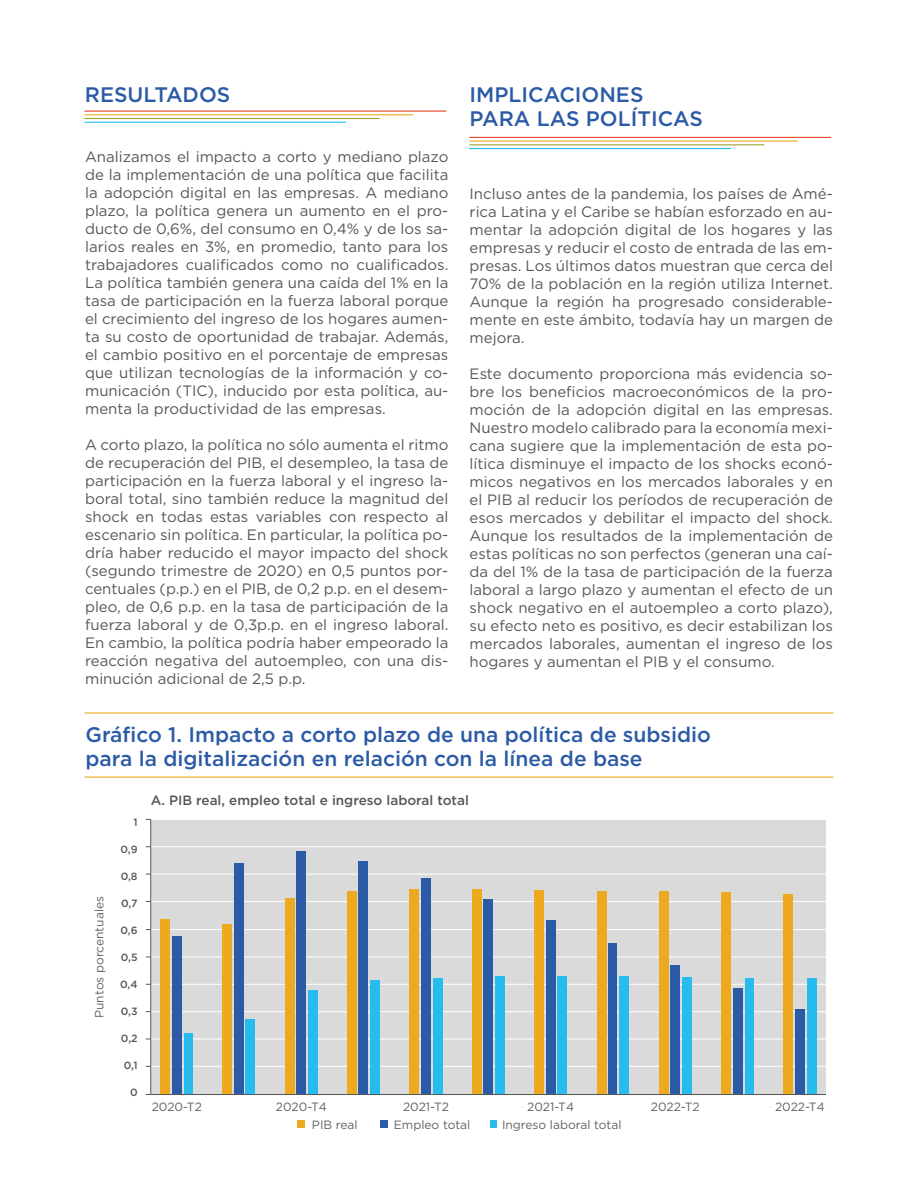
<style>
.page{position:relative;width:918px;height:1188px;background:#fff}
.page>*{position:absolute;margin:0;border:0;box-sizing:border-box;transform-origin:0 0}
.t1{font:500 21px/24px "Gotham";color:#2b5aa6}
.t2{font:15px/18px "Gotham";color:#575756;text-align:justify}
.t3{font:500 13.5px "Gotham";color:#575756}
.t4{font:12px "Gotham";color:#616160}
.t5{font:500 10.5px "Gotham";color:#575756}
</style>
<div class="page">
<hr style="left:85px;top:111px;width:361px;height:1px;background:#e74527">
<hr style="left:85px;top:114px;width:328px;height:1px;background:#eeaa1e">
<hr style="left:85px;top:118px;width:294px;height:1px;background:#a0a335">
<hr style="left:85px;top:122px;width:261px;height:1px;background:#26bced">
<hr style="left:470px;top:137px;width:361px;height:1px;background:#e74527">
<hr style="left:470px;top:141px;width:327px;height:1px;background:#eeaa1e">
<hr style="left:470px;top:144px;width:294px;height:1px;background:#a0a335">
<hr style="left:470px;top:148px;width:261px;height:1px;background:#26bced">
<hr style="left:85px;top:777px;width:748px;height:1px;background:#f0ab1f">
<hr style="left:85px;top:712px;width:748px;height:2px;background:#f0ab1f">
<div style="left:151px;top:820px;width:675px;height:275px;background:#dadada"></div>
<hr style="left:151px;top:846px;width:675px;height:1px;background:#fff">
<hr style="left:151px;top:901px;width:675px;height:1px;background:#fff">
<hr style="left:151px;top:929px;width:675px;height:1px;background:#fff">
<hr style="left:151px;top:957px;width:675px;height:1px;background:#fff">
<hr style="left:151px;top:984px;width:675px;height:1px;background:#fff">
<hr style="left:151px;top:1011px;width:675px;height:1px;background:#fff">
<hr style="left:151px;top:1039px;width:675px;height:1px;background:#fff">
<hr style="left:151px;top:1066px;width:675px;height:1px;background:#fff">
<hr style="left:151px;top:874px;width:675px;height:1px;background:#fff">
<div style="left:784px;top:894px;width:9px;height:201px;background:#eeaa1e"></div>
<div style="left:722px;top:892px;width:9px;height:203px;background:#eeaa1e"></div>
<div style="left:659px;top:891px;width:9px;height:204px;background:#eeaa1e"></div>
<div style="left:597px;top:891px;width:9px;height:204px;background:#eeaa1e"></div>
<div style="left:535px;top:890px;width:9px;height:205px;background:#eeaa1e"></div>
<div style="left:473px;top:889px;width:9px;height:206px;background:#eeaa1e"></div>
<div style="left:410px;top:889px;width:9px;height:206px;background:#eeaa1e"></div>
<div style="left:347px;top:891px;width:9px;height:204px;background:#eeaa1e"></div>
<div style="left:285px;top:898px;width:9px;height:197px;background:#eeaa1e"></div>
<div style="left:223px;top:924px;width:9px;height:171px;background:#eeaa1e"></div>
<div style="left:161px;top:919px;width:9px;height:176px;background:#eeaa1e"></div>
<div style="left:795px;top:1009px;width:9px;height:86px;background:#2b5aa6"></div>
<div style="left:733px;top:988px;width:10px;height:107px;background:#2b5aa6"></div>
<div style="left:671px;top:965px;width:9px;height:130px;background:#2b5aa6"></div>
<div style="left:609px;top:943px;width:8px;height:152px;background:#2b5aa6"></div>
<div style="left:546px;top:920px;width:9px;height:175px;background:#2b5aa6"></div>
<div style="left:483px;top:899px;width:10px;height:196px;background:#2b5aa6"></div>
<div style="left:422px;top:878px;width:9px;height:217px;background:#2b5aa6"></div>
<div style="left:359px;top:861px;width:9px;height:234px;background:#2b5aa6"></div>
<div style="left:297px;top:851px;width:9px;height:244px;background:#2b5aa6"></div>
<div style="left:234px;top:863px;width:9px;height:232px;background:#2b5aa6"></div>
<div style="left:172px;top:936px;width:9px;height:159px;background:#2b5aa6"></div>
<div style="left:807px;top:978px;width:9px;height:117px;background:#26bced"></div>
<div style="left:745px;top:978px;width:8px;height:117px;background:#26bced"></div>
<div style="left:682px;top:977px;width:9px;height:118px;background:#26bced"></div>
<div style="left:620px;top:976px;width:9px;height:119px;background:#26bced"></div>
<div style="left:558px;top:976px;width:9px;height:119px;background:#26bced"></div>
<div style="left:495px;top:976px;width:9px;height:119px;background:#26bced"></div>
<div style="left:433px;top:978px;width:9px;height:117px;background:#26bced"></div>
<div style="left:370px;top:980px;width:10px;height:115px;background:#26bced"></div>
<div style="left:309px;top:990px;width:9px;height:105px;background:#26bced"></div>
<div style="left:246px;top:1019px;width:9px;height:76px;background:#26bced"></div>
<div style="left:184px;top:1033px;width:8px;height:62px;background:#26bced"></div>
<hr style="left:150px;top:819px;width:1px;height:276px;background:#575756">
<hr style="left:151px;top:1094px;width:675px;height:1px;background:#575756">
<div style="left:297px;top:1120px;width:7px;height:8px;background:#eeaa1e"></div>
<div style="left:380px;top:1120px;width:7px;height:8px;background:#2b5aa6"></div>
<div style="left:490px;top:1120px;width:7px;height:8px;background:#26bced"></div>
<h1 class="t1" style="left:85px;top:82px;width:147px">RESULTADOS</h1>
<h1 class="t1" style="left:470px;top:82px;width:235px">IMPLICACIONES<br>PARA LAS POLÍTICAS</h1>
<p class="t2" style="left:85px;top:148px;width:365px">Analizamos el impacto a corto y mediano plazo de la implementación de una política que facilita la adopción digital en las empresas. A mediano plazo, la política genera un aumento en el pro&shy;ducto de 0,6%, del consumo en 0,4% y de los sa&shy;larios reales en 3%, en promedio, tanto para los trabajadores cualificados como no cualificados.<br>La política también genera una caída del 1% en la tasa de participación en la fuerza laboral porque el crecimiento del ingreso de los hogares aumen&shy;ta su costo de oportunidad de trabajar. Además, el cambio positivo en el porcentaje de empresas que utilizan tecnologías de la información y co&shy;municación (TIC), inducido por esta política, au&shy;menta la productividad de las empresas.</p>
<p class="t2" style="left:85px;top:436px;width:365px">A corto plazo, la política no sólo aumenta el ritmo de recuperación del PIB, el desempleo, la tasa de participación en la fuerza laboral y el ingreso la&shy;boral total, sino también reduce la magnitud del shock en todas estas variables con respecto al escenario sin política. En particular, la política po&shy;dría haber reducido el mayor impacto del shock (segundo trimestre de 2020) en 0,5 puntos por&shy;centuales (p.p.) en el PIB, de 0,2 p.p. en el desem&shy;pleo, de 0,6 p.p. en la tasa de participación de la fuerza laboral y de 0,3p.p. en el ingreso laboral.<br>En cambio, la política podría haber empeorado la reacción negativa del autoempleo, con una dis&shy;minución adicional de 2,5 p.p.</p>
<h1 class="t1" style="left:86px;top:722px;width:627px">Gráfico 1. Impacto a corto plazo de una política de subsidio para la digitalización en relación con la línea de base</h1>
<p class="t2" style="left:470px;top:185px;width:365px">Incluso antes de la pandemia, los países de Amé&shy;rica Latina y el Caribe se habían esforzado en au&shy;mentar la adopción digital de los hogares y las empresas y reducir el costo de entrada de las em&shy;presas. Los últimos datos muestran que cerca del 70% de la población en la región utiliza Internet.<br>Aunque la región ha progresado considerable&shy;mente en este ámbito, todavía hay un margen de mejora.</p>
<p class="t2" style="left:470px;top:365px;width:365px">Este documento proporciona más evidencia so&shy;bre los beneficios macroeconómicos de la pro&shy;moción de la adopción digital en las empresas.<br>Nuestro modelo calibrado para la economía mexi&shy;cana sugiere que la implementación de esta po&shy;lítica disminuye el impacto de los shocks econó&shy;micos negativos en los mercados laborales y en el PIB al reducir los períodos de recuperación de esos mercados y debilitar el impacto del shock.<br>Aunque los resultados de la implementación de estas políticas no son perfectos (generan una caí&shy;da del 1% de la tasa de participación de la fuerza laboral a largo plazo y aumentan el efecto de un shock negativo en el autoempleo a corto plazo), su efecto neto es positivo, es decir estabilizan los mercados laborales, aumentan el ingreso de los hogares y aumentan el PIB y el consumo.</p>
<p class="t4" style="left:92px;top:1018px;width:123px;rotate:-90deg">Puntos porcentuales</p>
<p class="t5" style="left:133px;top:816px;width:6px">1</p>
<p class="t5" style="left:120px;top:843px;width:19px">0,9</p>
<p class="t5" style="left:121px;top:870px;width:18px">0,8</p>
<p class="t5" style="left:121px;top:897px;width:18px">0,7</p>
<p class="t5" style="left:120px;top:924px;width:19px">0,6</p>
<p class="t5" style="left:121px;top:951px;width:18px">0,5</p>
<p class="t5" style="left:120px;top:978px;width:19px">0,4</p>
<p class="t5" style="left:121px;top:1005px;width:18px">0,3</p>
<p class="t5" style="left:121px;top:1032px;width:18px">0,2</p>
<p class="t5" style="left:124px;top:1059px;width:15px">0,1</p>
<p class="t5" style="left:130px;top:1086px;width:9px">0</p>
<p class="t3" style="left:151px;top:792px;width:320px">A. PIB real, empleo total e ingreso laboral total</p>
<p class="t4" style="left:152px;top:1099px;width:52px">2020-T2</p>
<p class="t4" style="left:276px;top:1099px;width:53px">2020-T4</p>
<p class="t4" style="left:403px;top:1099px;width:47px">2021-T2</p>
<p class="t4" style="left:527px;top:1099px;width:48px">2021-T4</p>
<p class="t4" style="left:651px;top:1099px;width:50px">2022-T2</p>
<p class="t4" style="left:775px;top:1099px;width:51px">2022-T4</p>
<p class="t4" style="left:312px;top:1117px;width:47px">PIB real</p>
<p class="t4" style="left:394px;top:1117px;width:78px">Empleo total</p>
<p class="t4" style="left:502px;top:1117px;width:121px">Ingreso laboral total</p>
</div>
